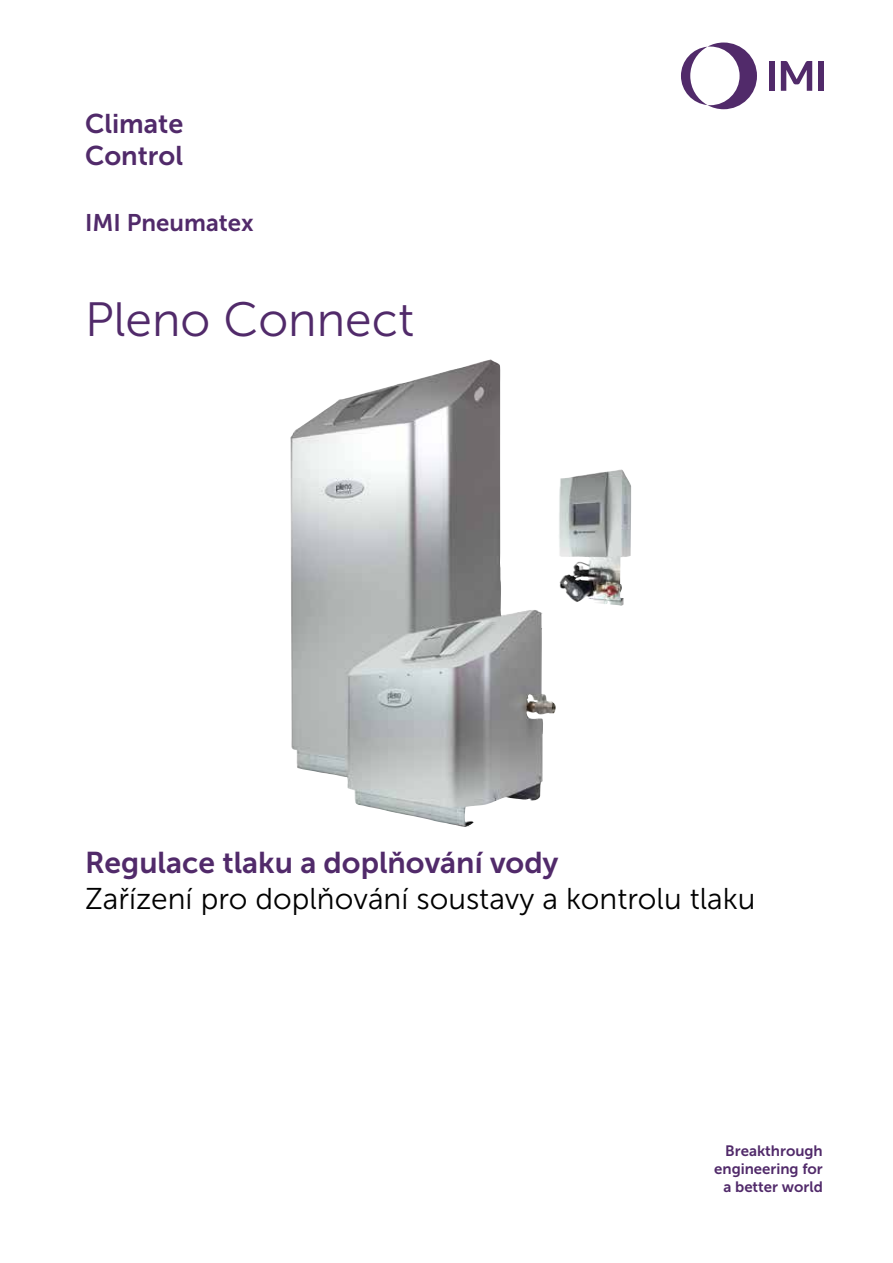
<style>
.page{position:relative;width:893px;height:1263px;background:#fff}
.page>*{position:absolute;margin:0;border:0;box-sizing:border-box;transform-origin:0 0}
.t1{font:48px "Museo Sans 300";color:#512a6a}
.t2{font:30px "Museo Sans 300";color:#000}
.t3{font:30px "Museo Sans 700";color:#512a6a}
.t4{font:27px/32.4px "Museo Sans 700";color:#512a6a}
.t5{font:24px "Museo Sans 700";color:#512a6a}
.t6{font:15px/18px "Museo Sans 700";color:#512a6a;text-align:right}
</style>
<div class="page">
<svg style="left:681px;top:43px;width:76px;height:66px"></svg>
<div style="left:769px;top:61px;width:6px;height:30px;background:#512a6a"></div>
<div style="left:818px;top:61px;width:6px;height:30px;background:#512a6a"></div>
<svg style="left:781px;top:61px;width:31px;height:30px"></svg>
<img style="left:290px;top:359px;width:328px;height:468px">
<p class="t4" style="left:85px;top:107px;width:100px">Climate<br>Control</p>
<p class="t5" style="left:85px;top:210px;width:170px">IMI Pneumatex</p>
<h1 class="t1" style="left:85px;top:293px;width:331px">Pleno Connect</h1>
<p class="t3" style="left:85px;top:846px;width:475px">Regulace tlaku a doplňování vody</p>
<p class="t2" style="left:85px;top:882px;width:672px">Zařízení pro doplňování soustavy a kontrolu tlaku</p>
<p class="t6" style="left:714px;top:1142px;width:110px">Breakthrough engineering for a better world</p>
</div>
